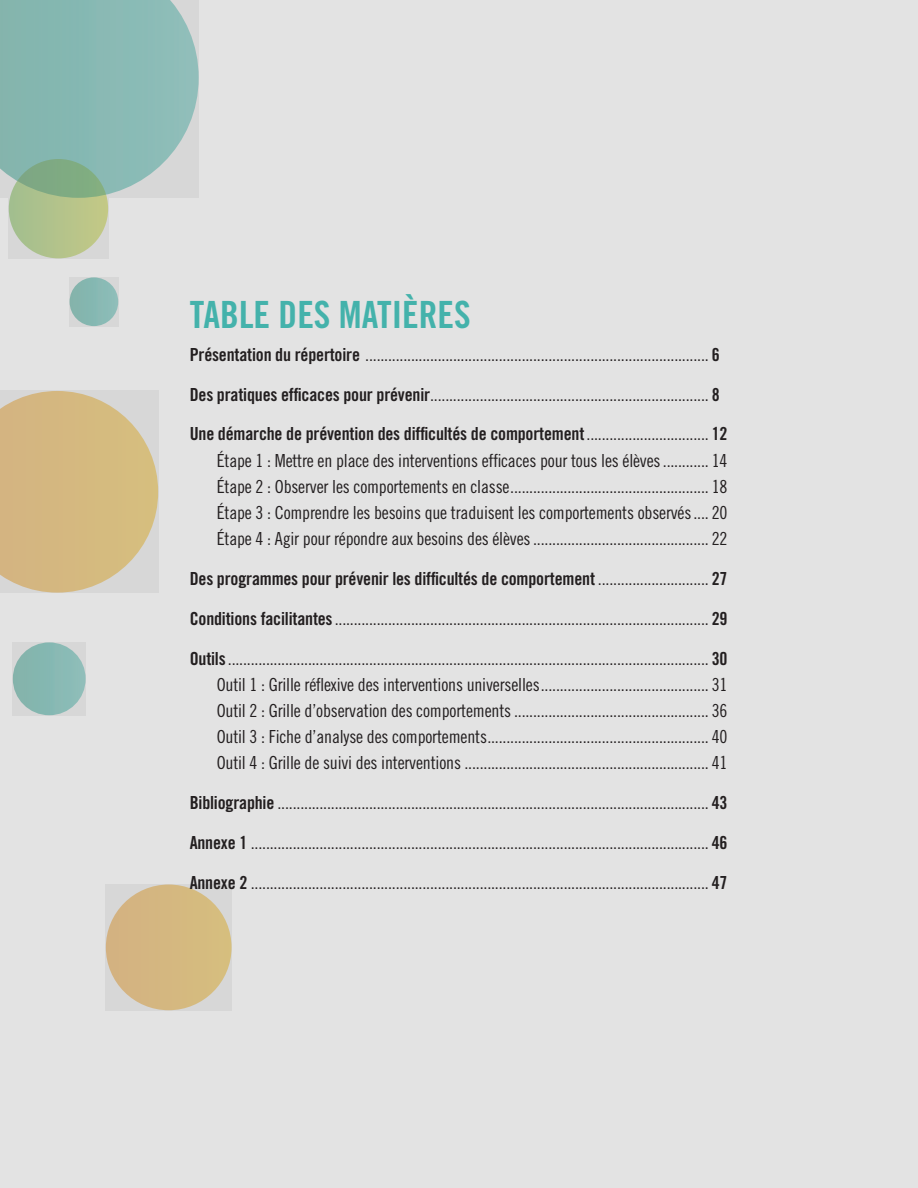
<style>
.page{position:relative;width:918px;height:1188px;background:#e3e3e3}
.page>*{position:absolute;margin:0;border:0;box-sizing:border-box;transform-origin:0 0}
.t1{font:37.5px "Trade Gothic Bold Cond Twenty";color:#44b2ab}
.t2{font:18px/26.2px "Trade Gothic Cond Eighteen";letter-spacing:-.01em;color:#231f20;text-align:justify}
.t3{font:18px "Trade Gothic Bold Cond Twenty";letter-spacing:-.01em;color:#231f20}
.s1{font-family:"Trade Gothic Bold Cond Twenty"}
.s2{font-family:"Trade Gothic Cond Eighteen"}
</style>
<div class="page">
<div style="left:70px;top:277px;width:48px;height:49px;background:#85b8b2;border-radius:50%"></div>
<div style="left:106px;top:885px;width:126px;height:125px;background:#d4b780;border-radius:50%"></div>
<svg style="left:0;top:0;width:199px;height:198px;background:#91bcb7"></svg>
<svg style="left:0;top:391px;width:158px;height:202px"></svg>
<svg style="left:9px;top:159px;width:99px;height:99px;background:#a2bb88"></svg>
<div style="left:13px;top:642px;width:73px;height:73px;background:#85b7b2;border-radius:50%"></div>
<h1 class="t1" style="left:190px;top:292px;width:283px">TABLE DES MATIÈRES</h1>
<p class="t2" style="left:190px;top:341px;width:531px"><span class="s1">Présentation du répertoire</span> .......................................................................................... <span class="s1">6</span></p>
<p class="t2" style="left:190px;top:381px;width:531px"><span class="s1">Des pratiques efficaces pour prévenir</span>......................................................................... <span class="s1">8</span></p>
<p class="t3" style="left:190px;top:423px;width:539px">Une démarche de prévention des difficultés de comportement<span class="s2">................................</span> 12</p>
<p class="t2" style="left:217px;top:447px;width:512px">Étape 1 : Mettre en place des interventions efficaces pour tous les élèves............ 14<br>Étape 2 : Observer les comportements en classe.................................................... 18<br>Étape 3 : Comprendre les besoins que traduisent les comportements observés.... 20<br>Étape 4 : Agir pour répondre aux besoins des élèves.............................................. 22</p>
<p class="t3" style="left:190px;top:568px;width:539px">Des programmes pour prévenir les difficultés de comportement <span class="s2">.............................</span> 27</p>
<p class="t2" style="left:190px;top:605px;width:539px"><span class="s1">Conditions facilitantes</span>.................................................................................................. <span class="s1">29</span></p>
<p class="t2" style="left:217px;top:645px;width:512px;text-indent:-27px"><span class="s1">Outils</span>.............................................................................................................................. <span class="s1">30<br></span>Outil 1 : Grille réflexive des interventions universelles............................................ 31<br>Outil 2 : Grille d’observation des comportements ................................................... 36<br>Outil 3 : Fiche d’analyse des comportements.......................................................... 40<br>Outil 4 : Grille de suivi des interventions ................................................................ 41</p>
<p class="t2" style="left:190px;top:790px;width:539px"><span class="s1">Bibliographie</span> ................................................................................................................. <span class="s1">43</span></p>
<p class="t2" style="left:190px;top:829px;width:539px"><span class="s1">Annexe 1</span> ........................................................................................................................ <span class="s1">46</span></p>
<p class="t2" style="left:190px;top:869px;width:539px"><span class="s1">Annexe 2</span> ........................................................................................................................ <span class="s1">47</span></p>
</div>
